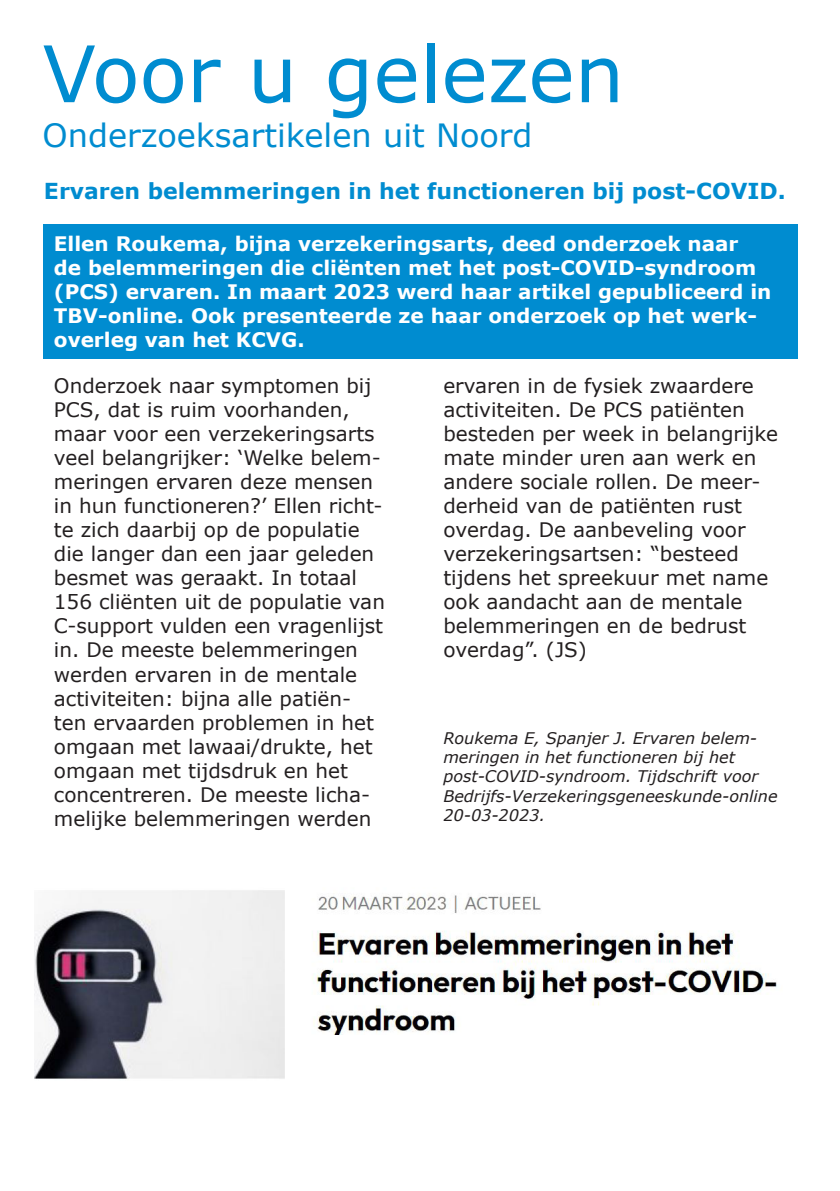
<style>
.page{position:relative;width:840px;height:1191px;background:#fff}
.page>*{position:absolute;margin:0;border:0;box-sizing:border-box;transform-origin:0 0}
.t1{font:78px "Verdana";color:#008cd0}
.t2{font:32px "Verdana";color:#008cd0}
.t3{font:700 22px "Verdana";color:#008cd0}
.t4{font:20px/24px "Verdana";color:#231f20}
.t5{font:700 20px/24px "Verdana";color:#fff}
.t6{font:italic 16px/19.2px "Verdana";color:#231f20}
</style>
<div class="page">
<div style="left:43px;top:224px;width:754px;height:135px;background:#008cd0"></div>
<img style="left:35px;top:890px;width:742px;height:189px">
<div style="left:295px;top:1036px;width:544px;height:138px;background:#fff"></div>
<p class="t1" style="left:43px;top:24px;width:582px">Voor u gelezen</p>
<p class="t2" style="left:43px;top:115px;width:491px">Onderzoeksartikelen uit Noord</p>
<p class="t3" style="left:44px;top:176px;width:743px">Ervaren belemmeringen in het functioneren bij post-COVID.</p>
<p class="t5" style="left:54px;top:232px;width:718px">Ellen Roukema, bijna verzekeringsarts, deed onderzoek naar<br>de belemmeringen die cliënten met het post-COVID-syndroom (PCS) ervaren. In maart 2023 werd haar artikel gepubliceerd in TBV-online. Ook presenteerde ze haar onderzoek op het werk&shy;overleg van het KCVG.</p>
<p class="t4" style="left:54px;top:374px;width:332px">Onderzoek naar symptomen bij<br>PCS, dat is ruim voorhanden, maar voor een verzekeringsarts veel belangrijker: ‘Welke belem&shy;meringen ervaren deze mensen in hun functioneren?’ Ellen richt&shy;te zich daarbij op de populatie die langer dan een jaar geleden besmet was geraakt. In totaal<br>156 cliënten uit de populatie van<br>C-support vulden een vragenlijst in. De meeste belemmeringen werden ervaren in de mentale activiteiten: bijna alle patiën&shy;ten ervaarden problemen in het omgaan met lawaai/drukte, het omgaan met tijdsdruk en het concentreren. De meeste licha&shy;melijke belemmeringen werden</p>
<p class="t4" style="left:443px;top:374px;width:336px">ervaren in de fysiek zwaardere activiteiten. De PCS patiënten besteden per week in belangrijke mate minder uren aan werk en andere sociale rollen. De meer&shy;derheid van de patiënten rust overdag. De aanbeveling voor verzekeringsartsen: “besteed tijdens het spreekuur met name ook aandacht aan de mentale belemmeringen en de bedrust overdag”. (JS)</p>
<p class="t6" style="left:443px;top:728px;width:335px">Roukema E, Spanjer J. Ervaren belem&shy;meringen in het functioneren bij het post-COVID-syndroom. Tijdschrift voor Bedrijfs-Verzekeringsgeneeskunde-online 20-03-2023.</p>
</div>
